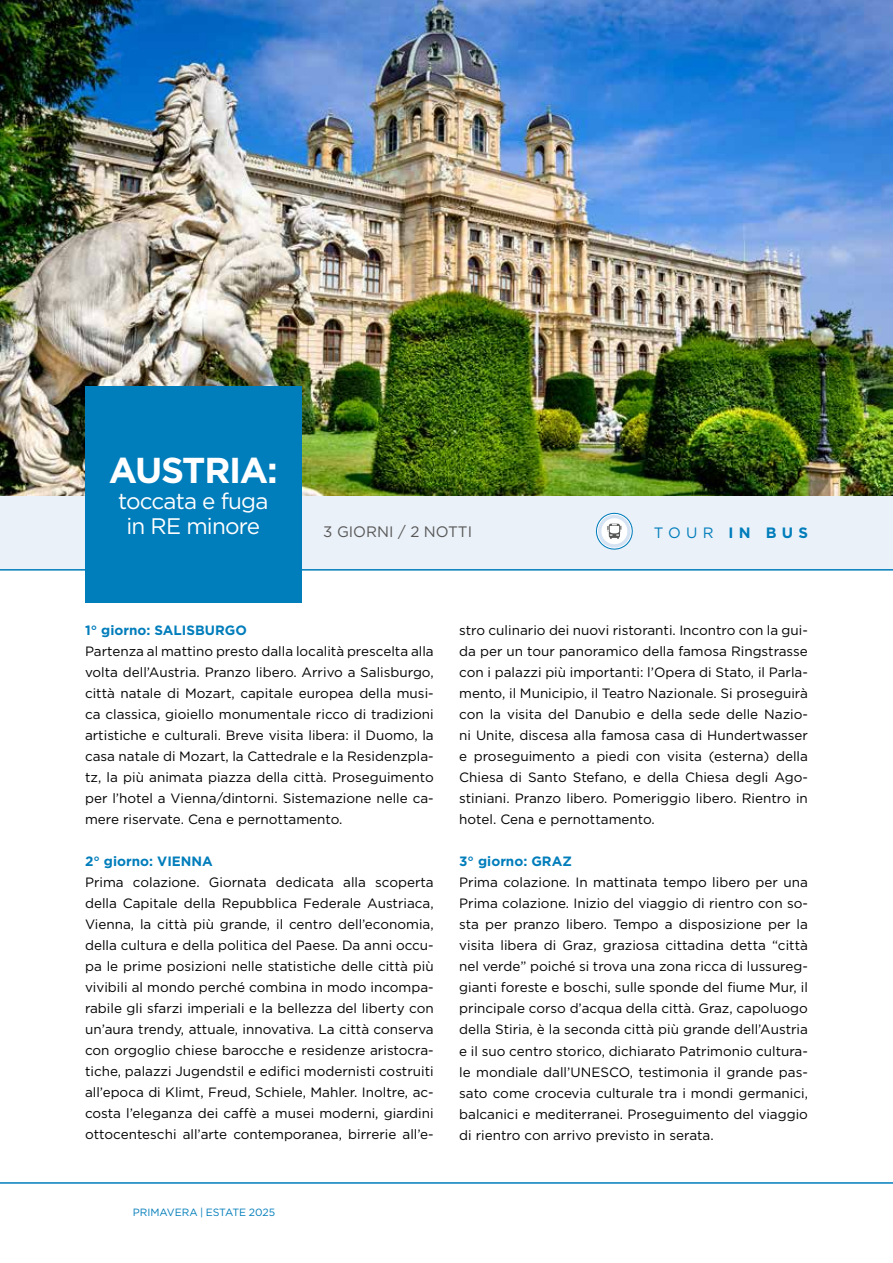
<style>
.page{position:relative;width:893px;height:1263px;background:#fff}
.page>*{position:absolute;margin:0;border:0;box-sizing:border-box;transform-origin:0 0}
.t1{font:700 36px "Gotham";letter-spacing:-.035em;color:#fff}
.t2{font:22.5px/25.5px "Gotham";letter-spacing:-.035em;color:#fff;text-align:center}
.t3{font:15.15px "Gotham";color:#575756}
.t4{font:700 15px "Gotham";color:#007dbb}
.t5{font:13.5px/21px "Gotham";color:#000;text-align:justify}
.t6{font:700 13.5px "Gotham";color:#007dbb}
.t7{font:10.5px "Gotham";color:#007dbb}
.s1{font-weight:400}
</style>
<div class="page">
<div style="left:0;top:340px;width:893px;height:230px;background:#ebf1f9"></div>
<hr style="left:0;top:569px;width:893px;height:2px;background:#007dbb">
<svg style="left:595px;top:512px;width:38px;height:38px"></svg>
<img style="left:0;top:0;width:893px;height:495px">
<div style="left:85px;top:386px;width:216px;height:216px;background:#007dbb"></div>
<hr style="left:0;top:1182px;width:893px;height:2px;background:#007dbb">
<h1 class="t1" style="left:109px;top:447px;width:170px">AUSTRIA:</h1>
<h2 class="t2" style="left:118px;top:488px;width:152px">toccata e fuga in RE minore</h2>
<p class="t3" style="left:323px;top:521px;width:150px">3 GIORNI / 2 NOTTI</p>
<p class="t4" style="left:654px;top:522px;width:156px"><span class="s1">TOUR</span> IN BUS</p>
<p class="t6" style="left:85px;top:621px;width:163px">1° giorno: SALISBURGO</p>
<p class="t5" style="left:85px;top:641px;width:350px">Partenza al mattino presto dalla località prescelta alla volta dell’Austria. Pranzo libero. Arrivo a Salisburgo, città natale di Mozart, capitale europea della musi&shy;ca classica, gioiello monumentale ricco di tradizioni artistiche e culturali. Breve visita libera: il Duomo, la casa natale di Mozart, la Cattedrale e la Residenzpla&shy;tz, la più animata piazza della città. Proseguimento per l’hotel a Vienna/dintorni. Sistemazione nelle ca&shy;mere riservate. Cena e pernottamento.</p>
<p class="t6" style="left:85px;top:852px;width:129px">2° giorno: VIENNA</p>
<p class="t5" style="left:85px;top:872px;width:350px">Prima colazione. Giornata dedicata alla scoperta della Capitale della Repubblica Federale Austriaca, Vienna, la città più grande, il centro dell’economia, della cultura e della politica del Paese. Da anni occu&shy;pa le prime posizioni nelle statistiche delle città più vivibili al mondo perché combina in modo incompa&shy;rabile gli sfarzi imperiali e la bellezza del liberty con un’aura trendy, attuale, innovativa. La città conserva con orgoglio chiese barocche e residenze aristocra&shy;tiche, palazzi Jugendstil e edifici modernisti costruiti all’epoca di Klimt, Freud, Schiele, Mahler. Inoltre, ac&shy;costa l’eleganza dei caffè a musei moderni, giardini ottocenteschi all’arte contemporanea, birrerie all’e-</p>
<p class="t7" style="left:133px;top:1205px;width:144px">PRIMAVERA | ESTATE 2025</p>
<p class="t5" style="left:459px;top:620px;width:350px">stro culinario dei nuovi ristoranti. Incontro con la gui&shy;da per un tour panoramico della famosa Ringstrasse con i palazzi più importanti: l’Opera di Stato, il Parla&shy;mento, il Municipio, il Teatro Nazionale. Si proseguirà con la visita del Danubio e della sede delle Nazio&shy;ni Unite, discesa alla famosa casa di Hundertwasser e proseguimento a piedi con visita (esterna) della Chiesa di Santo Stefano, e della Chiesa degli Ago&shy;stiniani. Pranzo libero. Pomeriggio libero. Rientro in hotel. Cena e pernottamento.</p>
<p class="t6" style="left:459px;top:853px;width:114px">3° giorno: GRAZ</p>
<p class="t5" style="left:459px;top:872px;width:350px">Prima colazione. In mattinata tempo libero per una Prima colazione. Inizio del viaggio di rientro con so&shy;sta per pranzo libero. Tempo a disposizione per la visita libera di Graz, graziosa cittadina detta “città nel verde” poiché si trova una zona ricca di lussureg&shy;gianti foreste e boschi, sulle sponde del fiume Mur, il principale corso d’acqua della città. Graz, capoluogo della Stiria, è la seconda città più grande dell’Austria e il suo centro storico, dichiarato Patrimonio cultura&shy;le mondiale dall’UNESCO, testimonia il grande pas&shy;sato come crocevia culturale tra i mondi germanici, balcanici e mediterranei. Proseguimento del viaggio di rientro con arrivo previsto in serata.</p>
</div>
